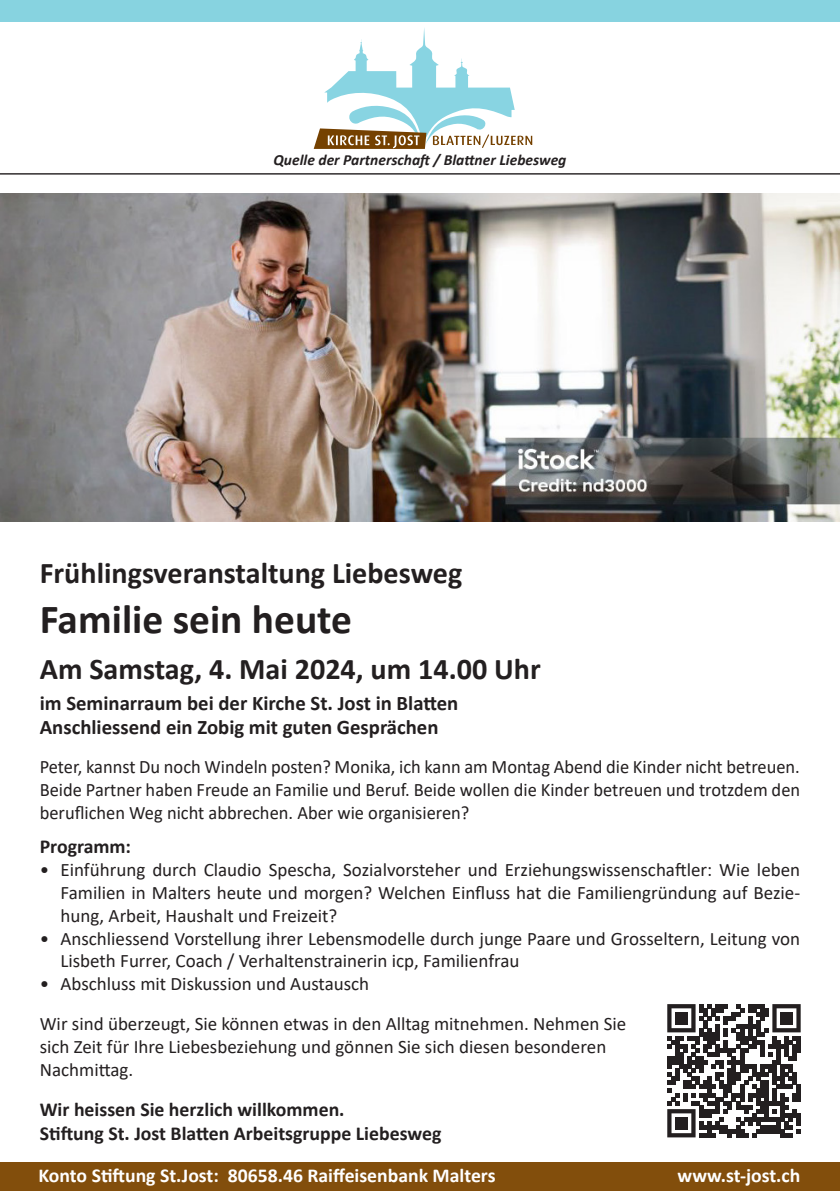
<style>
.page{position:relative;width:840px;height:1191px;background:#fff}
.page>*{position:absolute;margin:0;border:0;box-sizing:border-box;transform-origin:0 0}
.t1{font:700 41.4px "Calibri";color:#231f20}
.t2{font:700 30.2px "Calibri";color:#231f20}
.t3{font:700 20.8px/24.8px "Calibri";color:#231f20}
.t4{font:700 19.8px/23.8px "Calibri";color:#231f20}
.t5{font:700 19.6px "Calibri";color:#fff}
.t6{font:19px/22.8px "Calibri";color:#231f20}
.t7{font:italic 700 15.4px "Calibri";color:#231f20}
</style>
<div class="page">
<svg style="left:313px;top:28px;width:219px;height:121px"></svg>
<div style="left:0;top:0;width:839px;height:22px;background:#87d3e0"></div>
<div style="left:0;top:1162px;width:839px;height:29px;background:#824e0c"></div>
<svg style="left:667px;top:1004px;width:133px;height:133px"></svg>
<div style="left:675px;top:1012px;width:12px;height:12px;background:#231f20"></div>
<div style="left:780px;top:1012px;width:12px;height:12px;background:#231f20"></div>
<div style="left:675px;top:1117px;width:12px;height:12px;background:#231f20"></div>
<hr style="left:0;top:173px;width:839px;height:2px;background:#231f20">
<img style="left:0;top:193px;width:839px;height:328px">
<p class="t7" style="left:273px;top:149px;width:294px">Quelle der Partnerschaft / Blattner Liebesweg</p>
<h2 class="t2" style="left:40px;top:551px;width:424px">Frühlingsveranstaltung Liebesweg</h2>
<h1 class="t1" style="left:40px;top:589px;width:313px">Familie sein heute</h1>
<h2 class="t2" style="left:40px;top:648px;width:502px">Am Samstag, 4. Mai 2024, um 14.00 Uhr</h2>
<p class="t3" style="left:40px;top:690px;width:420px">im Seminarraum bei der Kirche St. Jost in Blatten<br>Anschliessend ein Zobig mit guten Gesprächen</p>
<p class="t6" style="left:40px;top:755px;width:761px;text-align:justify">Peter, kannst Du noch Windeln posten? Monika, ich kann am Montag Abend die Kinder nicht betreuen.<br>Beide Partner haben Freude an Familie und Beruf. Beide wollen die Kinder betreuen und trotzdem den beruflichen Weg nicht abbrechen. Aber wie organisieren?</p>
<p class="t4" style="left:40px;top:834px;width:93px">Programm:</p>
<p class="t6" style="left:60px;top:858px;width:740px;text-align:justify;text-indent:-21px">• Einführung durch Claudio Spescha, Sozialvorsteher und Erziehungswissenschaftler: Wie leben Familien in Malters heute und morgen? Welchen Einfluss hat die Familiengründung auf Bezie&shy;hung, Arbeit, Haushalt und Freizeit?</p>
<p class="t6" style="left:60px;top:926px;width:740px;text-indent:-21px">• Anschliessend Vorstellung ihrer Lebensmodelle durch junge Paare und Grosseltern, Leitung von<br>Lisbeth Furrer, Coach / Verhaltenstrainerin icp, Familienfrau</p>
<p class="t6" style="left:40px;top:963px;width:588px;line-height:39.8px">• Abschluss mit Diskussion und Austausch<br>Wir sind überzeugt, Sie können etwas in den Alltag mitnehmen. Nehmen Sie</p>
<p class="t6" style="left:40px;top:1034px;width:567px">sich Zeit für Ihre Liebesbeziehung und gönnen Sie sich diesen besonderen<br>Nachmittag.</p>
<p class="t4" style="left:40px;top:1097px;width:403px">Wir heissen Sie herzlich willkommen.<br>Stiftung St. Jost Blatten Arbeitsgruppe Liebesweg</p>
<p class="t5" style="left:38px;top:1161px;width:458px">Konto Stiftung St.Jost: 80658.46 Raiffeisenbank Malters</p>
<p class="t5" style="left:677px;top:1161px;width:124px">www.st-jost.ch</p>
</div>
